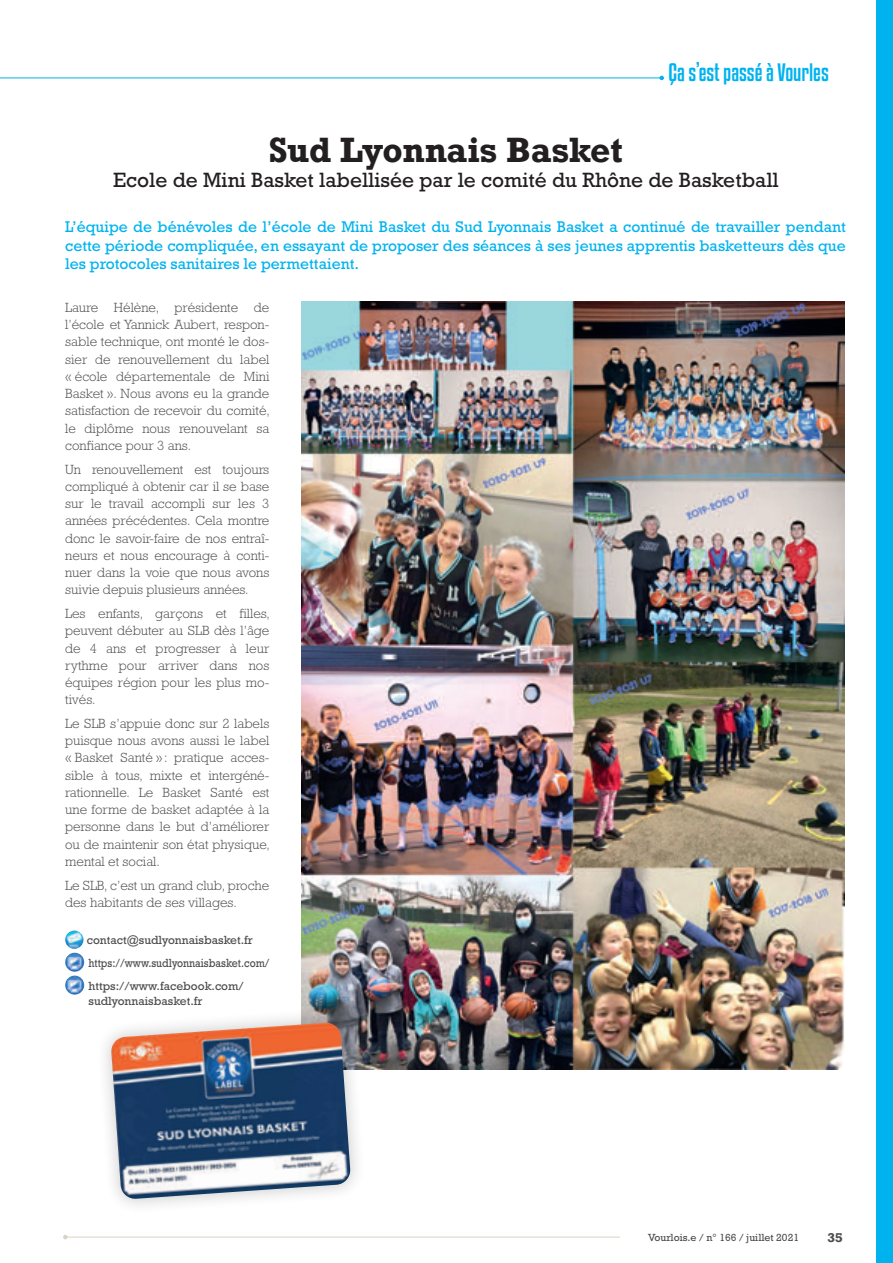
<style>
.page{position:relative;width:893px;height:1263px;background:#fff}
.page>*{position:absolute;margin:0;border:0;box-sizing:border-box;transform-origin:0 0}
.t1{font:700 33px "Rockwell";letter-spacing:-.005em;color:#231f20}
.t2{font:22.2px "Kenyan Coffee Rg";color:#00b3ef}
.t3{font:21px "Rockwell";color:#231f20}
.t4{font:15.75px/18.9px "Rockwell";color:#00b3ef;text-align:justify}
.t5{font:300 13.5px/17.2px "Rockwell";color:#4b4c4d;text-align:justify}
.t6{font:12px/23px "Rockwell";color:#4b4c4d}
.t7{font:700 12px "Rockwell";color:#4b4c4d}
.t8{font:10.5px "Rockwell";color:#4b4c4d}
</style>
<div class="page">
<div style="left:875px;top:0;width:17px;height:1262px;background:#00b3ef"></div>
<hr style="left:65px;top:1236px;width:572px;height:1px;background:#d8d4c4">
<svg style="left:63px;top:1235px;width:5px;height:4px"></svg>
<div style="left:620px;top:1232px;width:179px;height:9px;background:#fff"></div>
<img style="left:65px;top:930px;width:18px;height:18px;border-radius:9px">
<img style="left:65px;top:952px;width:19px;height:19px;border-radius:10px">
<img style="left:65px;top:975px;width:19px;height:19px;border-radius:10px">
<img style="left:301px;top:301px;width:543px;height:768px">
<div style="left:96px;top:1007px;width:270px;height:207px;background:#231f20;opacity:.25"></div>
<img style="left:111px;top:1022px;width:240px;height:177px">
<hr style="left:0;top:78px;width:661px;height:1px;background:#00b3ef">
<svg style="left:659px;top:76px;width:5px;height:4px"></svg>
<h2 class="t2" style="left:668px;top:57px;width:162px">Ça s’est passé à Vourles</h2>
<h1 class="t1" style="left:269px;top:129px;width:355px">Sud Lyonnais Basket</h1>
<h3 class="t3" style="left:113px;top:168px;width:667px">Ecole de Mini Basket labellisée par le comité du Rhône de Basketball</h3>
<p class="t4" style="left:65px;top:217px;width:782px">L’équipe de bénévoles de l’école de Mini Basket du Sud Lyonnais Basket a continué de travailler pendant cette période compliquée, en essayant de proposer des séances à ses jeunes apprentis basketteurs dès que les protocoles sanitaires le permettaient.</p>
<p class="t5" style="left:65px;top:298px;width:206px">Laure Hélène, présidente de l’école et Yannick Aubert, respon&shy;sable technique, ont monté le dos&shy;sier de renouvellement du label « école départementale de Mini Basket ». Nous avons eu la grande satisfaction de recevoir du comité, le diplôme nous renouvelant sa confiance pour 3 ans.</p>
<p class="t5" style="left:65px;top:460px;width:206px">Un renouvellement est toujours compliqué à obtenir car il se base sur le travail accompli sur les 3 années précédentes. Cela montre donc le savoir-faire de nos entraî&shy;neurs et nous encourage à conti&shy;nuer dans la voie que nous avons suivie depuis plusieurs années.</p>
<p class="t5" style="left:65px;top:604px;width:206px">Les enfants, garçons et filles, peuvent débuter au SLB dès l’âge de 4 ans et progresser à leur rythme pour arriver dans nos équipes région pour les plus mo&shy;tivés.</p>
<p class="t5" style="left:65px;top:714px;width:206px">Le SLB s’appuie donc sur 2 labels puisque nous avons aussi le label « Basket Santé » : pratique acces&shy;sible à tous, mixte et intergéné&shy;rationnelle. Le Basket Santé est une forme de basket adaptée à la personne dans le but d’améliorer ou de maintenir son état physique, mental et social.</p>
<p class="t5" style="left:65px;top:876px;width:206px">Le SLB, c’est un grand club, proche des habitants de ses villages.</p>
<p class="t6" style="left:87px;top:928px;width:184px">contact@sudlyonnaisbasket.fr https://www.sudlyonnaisbasket.com/ https://www.facebook.com/</p>
<p class="t6" style="left:89px;top:988px;width:115px">sudlyonnaisbasket.fr</p>
<p class="t8" style="left:648px;top:1231px;width:152px">Vourlois.e / n° 166 / juillet 2021</p>
<p class="t7" style="left:827px;top:1229px;width:17px">35</p>
</div>
